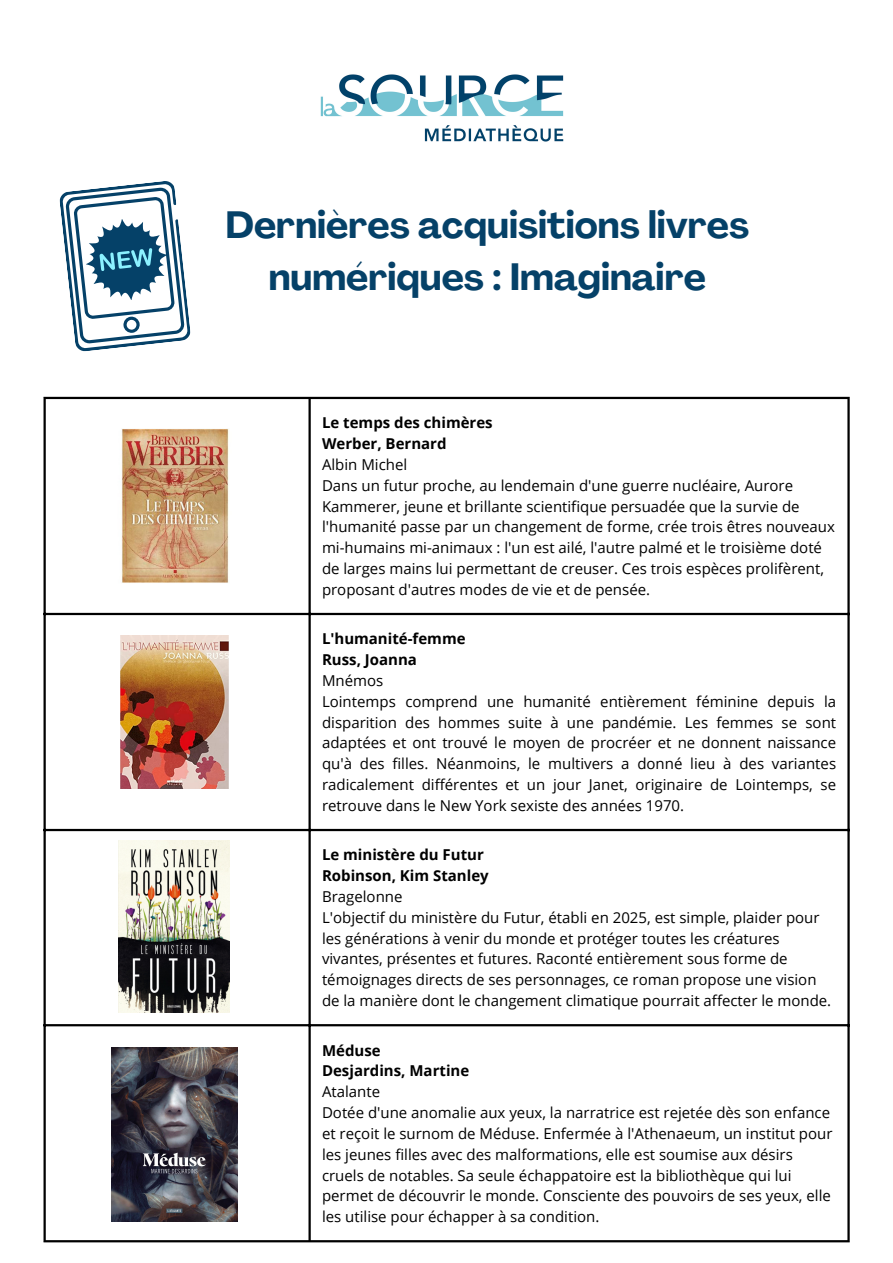
<style>
.page{position:relative;width:893px;height:1263px;background:#fff}
.page>*{position:absolute;margin:0;border:0;box-sizing:border-box;transform-origin:0 0}
.t1{font:700 37.5px/52.3px "Agrandir";color:#054168;text-align:center}
.t2{font:15px/20.9px "Open Sans";color:#000}
.t3{font:700 15px "Open Sans";color:#000}
</style>
<div class="page">
<hr style="left:44px;top:399px;width:2px;height:841px;background:#000">
<hr style="left:308px;top:399px;width:3px;height:841px;background:#000">
<hr style="left:847px;top:399px;width:2px;height:841px;background:#000">
<hr style="left:44px;top:397px;width:805px;height:2px;background:#000">
<hr style="left:44px;top:613px;width:805px;height:2px;background:#000">
<hr style="left:44px;top:829px;width:805px;height:2px;background:#000">
<hr style="left:44px;top:1024px;width:805px;height:2px;background:#000">
<hr style="left:44px;top:1240px;width:805px;height:2px;background:#000">
<img style="left:320px;top:74px;width:244px;height:68px">
<svg style="left:59px;top:181px;width:132px;height:171px"></svg>
<img style="left:121px;top:429px;width:108px;height:154px">
<img style="left:120px;top:636px;width:109px;height:153px">
<img style="left:119px;top:840px;width:111px;height:173px">
<img style="left:111px;top:1047px;width:126px;height:174px">
<p class="t1" style="left:225px;top:203px;width:525px">Dernières acquisitions livres numériques : Imaginaire</p>
<p class="t3" style="left:322px;top:412px;width:172px">Le temps des chimères</p>
<p class="t3" style="left:322px;top:433px;width:126px">Werber, Bernard</p>
<p class="t2" style="left:322px;top:454px;width:87px">Albin Michel</p>
<h1 class="t2" style="left:322px;top:474px;width:514px">Dans un futur proche, au lendemain d'une guerre nucléaire, Aurore Kammerer, jeune et brillante scientifique persuadée que la survie de l'humanité passe par un changement de forme, crée trois êtres nouveaux mi-humains mi-animaux : l'un est ailé, l'autre palmé et le troisième doté de larges mains lui permettant de creuser. Ces trois espèces prolifèrent, proposant d'autres modes de vie et de pensée.</h1>
<p class="t3" style="left:322px;top:628px;width:145px">L'humanité-femme</p>
<p class="t3" style="left:322px;top:649px;width:96px">Russ, Joanna</p>
<p class="t2" style="left:322px;top:670px;width:63px">Mnémos</p>
<p class="t2" style="left:322px;top:690px;width:515px;text-align:justify">Lointemps comprend une humanité entièrement féminine depuis la disparition des hommes suite à une pandémie. Les femmes se sont adaptées et ont trouvé le moyen de procréer et ne donnent naissance qu'à des filles. Néanmoins, le multivers a donné lieu à des variantes radicalement différentes et un jour Janet, originaire de Lointemps, se retrouve dans le New York sexiste des années 1970.</p>
<p class="t3" style="left:322px;top:844px;width:163px">Le ministère du Futur</p>
<p class="t3" style="left:322px;top:865px;width:168px">Robinson, Kim Stanley</p>
<p class="t2" style="left:322px;top:886px;width:82px">Bragelonne</p>
<p class="t2" style="left:322px;top:906px;width:511px">L'objectif du ministère du Futur, établi en 2025, est simple, plaider pour les générations à venir du monde et protéger toutes les créatures vivantes, présentes et futures. Raconté entièrement sous forme de témoignages directs de ses personnages, ce roman propose une vision de la manière dont le changement climatique pourrait affecter le monde.</p>
<p class="t3" style="left:322px;top:1039px;width:60px">Méduse</p>
<p class="t3" style="left:322px;top:1060px;width:149px">Desjardins, Martine</p>
<p class="t2" style="left:322px;top:1081px;width:60px">Atalante</p>
<p class="t2" style="left:322px;top:1102px;width:512px">Dotée d'une anomalie aux yeux, la narratrice est rejetée dès son enfance et reçoit le surnom de Méduse. Enfermée à l'Athenaeum, un institut pour les jeunes filles avec des malformations, elle est soumise aux désirs cruels de notables. Sa seule échappatoire est la bibliothèque qui lui permet de découvrir le monde. Consciente des pouvoirs de ses yeux, elle les utilise pour échapper à sa condition.</p>
</div>
